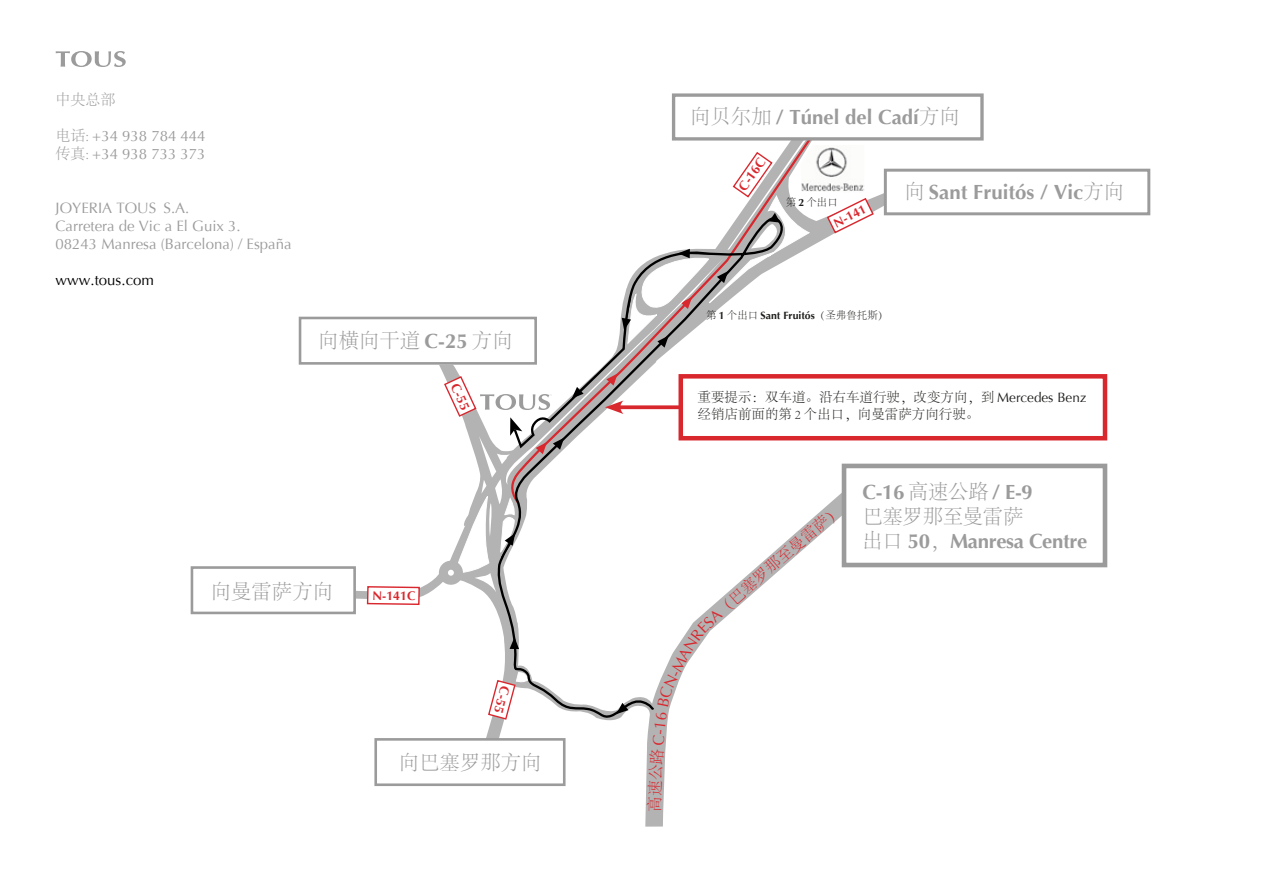
<style>
.page{position:relative;width:1263px;height:893px;background:#fff}
.page>*{position:absolute;margin:0;border:0;box-sizing:border-box;transform-origin:0 0}
.t1{font:700 20.4px "Optima";color:#9c9b9b}
.t2{font:300 20.4px "Adobe Song Std";color:#9c9b9b}
.t3{font:300 15.75px "Adobe Song Std";color:#d9272e}
.t4{font:15px/18px "Optima";color:#9c9b9b}
.t5{font:15px "Optima";color:#000}
.t6{font:300 15px "Adobe Song Std";color:#9c9b9b}
.t7{font:300 13.5px/16.2px "Adobe Song Std";color:#1d1d1b}
.t8{font:700 13.2px "Optima";color:#d9272e}
.t9{font:700 12.45px "Optima";color:#d9272e}
.t10{font:700 10.5px "Optima";color:#1d1d1b}
.t11{font:300 10.5px "Adobe Song Std";color:#1d1d1b}
.s1{font-family:"Adobe Song Std";font-weight:300}
.s2{font-family:"Optima";font-weight:700}
.s3{font-family:"Optima";font-weight:400}
</style>
<div class="page">
<svg style="left:486px;top:477px;width:385px;height:349px"></svg>
<svg style="left:355px;top:364px;width:140px;height:279px"></svg>
<div style="left:842px;top:463px;width:265px;height:104px;background:#fff;border:5px solid #9c9b9b"></div>
<div style="left:191px;top:566px;width:165px;height:48px;border:3px solid #9c9b9b"></div>
<div style="left:299px;top:317px;width:238px;height:47px;border:3px solid #9c9b9b"></div>
<div style="left:374px;top:738px;width:192px;height:48px;border:3px solid #9c9b9b"></div>
<svg style="left:813px;top:140px;width:73px;height:105px"></svg>
<svg style="left:792px;top:140px;width:21px;height:365px"></svg>
<svg style="left:487px;top:672px;width:8px;height:48px"></svg>
<svg style="left:366px;top:585px;width:55px;height:20px"></svg>
<svg style="left:495px;top:316px;width:297px;height:406px"></svg>
<div style="left:679px;top:374px;width:428px;height:66px;border:4px solid #d9272e"></div>
<svg style="left:439px;top:364px;width:125px;height:230px"></svg>
<svg style="left:656px;top:140px;width:155px;height:207px"></svg>
<svg style="left:504px;top:257px;width:220px;height:227px"></svg>
<svg style="left:56px;top:51px;width:70px;height:16px"></svg>
<div style="left:884px;top:169px;width:266px;height:46px;border:3px solid #9c9b9b"></div>
<div style="left:672px;top:93px;width:312px;height:47px;border:3px solid #9c9b9b"></div>
<svg style="left:826px;top:197px;width:49px;height:37px"></svg>
<svg style="left:647px;top:598px;width:88px;height:213px"></svg>
<svg style="left:799px;top:510px;width:38px;height:34px"></svg>
<p class="t6" style="left:56px;top:91px;width:61px">中央总部</p>
<p class="t4" style="left:56px;top:127px;width:152px"><span class="s1">电话:</span> +34 938 784 444<span class="s1">传真:</span> +34 938 733 373</p>
<p class="t4" style="left:56px;top:199px;width:237px">JOYERIA TOUS S.A.<br>Carretera de Vic a El Guix 3.<br>08243 Manresa (Barcelona) / España</p>
<p class="t5" style="left:56px;top:271px;width:100px">www.tous.com</p>
<h1 class="t2" style="left:318px;top:329px;width:196px">向横向干道 <span class="s2">C-25</span> 方向</h1>
<p class="t8" style="left:461px;top:381px;width:29px;rotate:65deg">C-55</p>
<h1 class="t2" style="left:211px;top:580px;width:124px">向曼雷萨方向</h1>
<p class="t9" style="left:372px;top:588px;width:45px">N-141C</p>
<p class="t8" style="left:513px;top:688px;width:29px;rotate:105deg">C-55</p>
<h1 class="t2" style="left:399px;top:751px;width:144px">向巴塞罗那方向</h1>
<h1 class="t1" style="left:690px;top:105px;width:271px"><span class="s1">向贝尔加</span> / Túnel del Cadí<span class="s1">方向</span></h1>
<p class="t8" style="left:735px;top:185px;width:38px;rotate:-55deg">C-16C</p>
<h1 class="t1" style="left:904px;top:180px;width:221px"><span class="s1">向</span> Sant Fruitós / Vic<span class="s1">方向</span></h1>
<p class="t11" style="left:786px;top:196px;width:54px">第 <span class="s2">2</span> 个出口</p>
<p class="t9" style="left:831px;top:217px;width:36px;rotate:-27deg">N-141</p>
<p class="t10" style="left:706px;top:309px;width:184px"><span class="s1">第</span> 1 <span class="s1">个出口</span> Sant Fruitós<span class="s1">（圣弗鲁托斯）</span></p>
<p class="t7" style="left:698px;top:390px;width:391px">重要提示：双车道。沿右车道行驶，改变方向，到 <span class="s3">Mercedes Benz</span>经销店前面的第 2 个出口，向曼雷萨方向行驶。</p>
<p class="t3" style="left:726px;top:594px;width:96px;rotate:-41deg">巴塞罗那至曼</p>
<h1 class="t1" style="left:863px;top:480px;width:172px">C-16 <span class="s1">高速公路</span> / E-9</h1>
<h1 class="t2" style="left:863px;top:505px;width:162px">巴塞罗那至曼雷萨</h1>
<h1 class="t1" style="left:863px;top:529px;width:226px"><span class="s1">出口</span> 50<span class="s1">，</span>Manresa Centre</h1>
</div>
